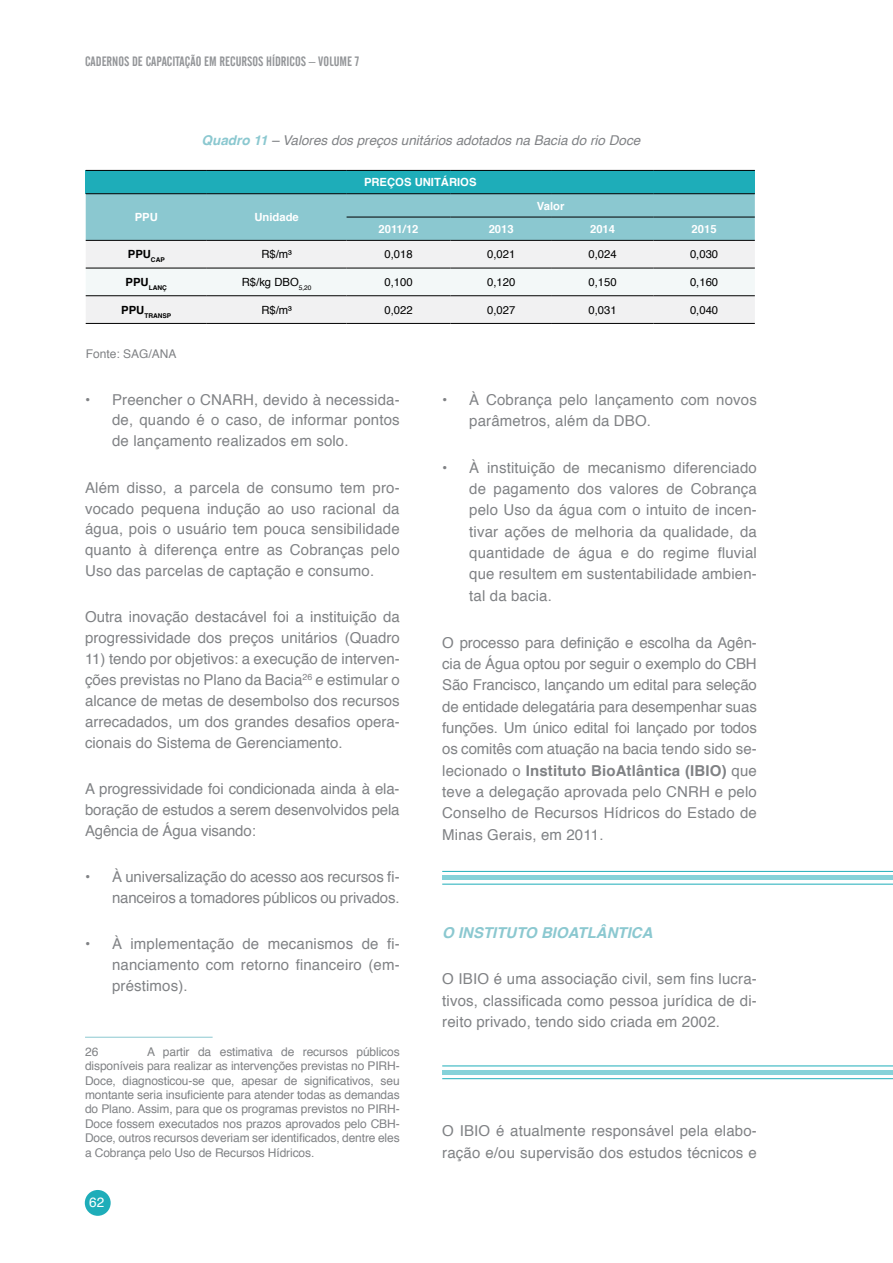
<style>
.page{position:relative;width:893px;height:1263px;background:#fff}
.page>*{position:absolute;margin:0;border:0;box-sizing:border-box;transform-origin:0 0}
.t1{font:15px/21.3px "Helvetica";letter-spacing:.01em;color:#808285;text-align:justify}
.t2{font:15px/20.9px "Helvetica";letter-spacing:-.01em;color:#808285;text-align:right}
.t3{font:italic 700 15px "Helvetica";color:#8bc8d0}
.t4{font:italic 13.5px "Helvetica";color:#808285}
.t5{font:13.5px "Cafeta";color:#939598}
.t6{font:13.5px "Helvetica";color:#fff}
.t7{font:12px/14.4px "Helvetica";letter-spacing:-.01em;color:#808285;text-align:justify}
.t8{font:11.25px "Helvetica";color:#000}
.t9{font:700 11.25px "Helvetica";color:#fff}
.t10{font:700 11.25px "Helvetica";color:#000}
.t11{font:700 6.6px "Helvetica";color:#000}
.s1{font-weight:700;color:#8bc8d0}
.s2{font-weight:700}
</style>
<div class="page">
<hr style="left:85px;top:1037px;width:128px;height:1px;background:#8bc8d0">
<div style="left:86px;top:170px;width:669px;height:24px;background:#1eadb9"></div>
<div style="left:86px;top:194px;width:669px;height:46px;background:#8bc8d0"></div>
<div style="left:86px;top:241px;width:669px;height:82px;background:#f1f1f2"></div>
<div style="left:86px;top:269px;width:669px;height:26px;background:#f3f8f8"></div>
<hr style="left:86px;top:170px;width:121px;height:1px;background:#000">
<hr style="left:207px;top:170px;width:140px;height:1px;background:#000">
<hr style="left:347px;top:170px;width:103px;height:1px;background:#000">
<hr style="left:450px;top:170px;width:102px;height:1px;background:#000">
<hr style="left:552px;top:170px;width:101px;height:1px;background:#000">
<hr style="left:653px;top:170px;width:102px;height:1px;background:#000">
<hr style="left:86px;top:193px;width:121px;height:1px;background:#000">
<hr style="left:207px;top:193px;width:140px;height:1px;background:#000">
<hr style="left:347px;top:193px;width:103px;height:1px;background:#000">
<hr style="left:450px;top:193px;width:102px;height:1px;background:#000">
<hr style="left:552px;top:193px;width:101px;height:1px;background:#000">
<hr style="left:653px;top:193px;width:102px;height:1px;background:#000">
<hr style="left:347px;top:217px;width:103px;height:1px;background:#000">
<hr style="left:450px;top:217px;width:102px;height:1px;background:#000">
<hr style="left:552px;top:217px;width:101px;height:1px;background:#000">
<hr style="left:653px;top:217px;width:102px;height:1px;background:#000">
<hr style="left:86px;top:240px;width:121px;height:1px;background:#000">
<hr style="left:207px;top:240px;width:140px;height:1px;background:#000">
<hr style="left:347px;top:240px;width:103px;height:1px;background:#000">
<hr style="left:450px;top:240px;width:102px;height:1px;background:#000">
<hr style="left:552px;top:240px;width:101px;height:1px;background:#000">
<hr style="left:653px;top:240px;width:102px;height:1px;background:#000">
<hr style="left:86px;top:268px;width:121px;height:1px;background:#000">
<hr style="left:207px;top:268px;width:140px;height:1px;background:#000">
<hr style="left:347px;top:268px;width:103px;height:1px;background:#000">
<hr style="left:450px;top:268px;width:102px;height:1px;background:#000">
<hr style="left:552px;top:268px;width:101px;height:1px;background:#000">
<hr style="left:653px;top:268px;width:102px;height:1px;background:#000">
<hr style="left:86px;top:295px;width:121px;height:1px;background:#000">
<hr style="left:207px;top:295px;width:140px;height:1px;background:#000">
<hr style="left:347px;top:295px;width:103px;height:1px;background:#000">
<hr style="left:450px;top:295px;width:102px;height:1px;background:#000">
<hr style="left:552px;top:295px;width:101px;height:1px;background:#000">
<hr style="left:653px;top:295px;width:102px;height:1px;background:#000">
<hr style="left:86px;top:323px;width:121px;height:1px;background:#000">
<hr style="left:207px;top:323px;width:140px;height:1px;background:#000">
<hr style="left:347px;top:323px;width:103px;height:1px;background:#000">
<hr style="left:450px;top:323px;width:102px;height:1px;background:#000">
<hr style="left:552px;top:323px;width:101px;height:1px;background:#000">
<hr style="left:653px;top:323px;width:102px;height:1px;background:#000">
<hr style="left:442px;top:884px;width:451px;height:1px;background:#1eadb9">
<hr style="left:442px;top:871px;width:451px;height:1px;background:#1eadb9">
<div style="left:442px;top:875px;width:451px;height:5px;background:#86d2d9"></div>
<hr style="left:442px;top:1078px;width:451px;height:1px;background:#1eadb9">
<hr style="left:442px;top:1065px;width:451px;height:1px;background:#1eadb9">
<hr style="left:442px;top:1070px;width:451px;height:4px;background:#86d2d9">
<div style="left:85px;top:1190px;width:26px;height:26px;background:#1eadb9;border-radius:50%"></div>
<p class="t5" style="left:85px;top:54px;width:275px">CADERNOS DE CAPACITAÇÃO EM RECURSOS HÍDRICOS – VOLUME 7</p>
<p class="t4" style="left:202px;top:130px;width:440px"><span class="s1">Quadro 11</span> – Valores dos preços unitários adotados na Bacia do rio Doce</p>
<p class="t9" style="left:364px;top:173px;width:114px">PREÇOS UNITÁRIOS</p>
<p class="t9" style="left:135px;top:208px;width:25px">PPU</p>
<p class="t9" style="left:254px;top:208px;width:46px">Unidade</p>
<p class="t9" style="left:537px;top:197px;width:29px">Valor</p>
<p class="t9" style="left:378px;top:220px;width:42px">2011/12</p>
<p class="t9" style="left:489px;top:220px;width:27px">2013</p>
<p class="t9" style="left:590px;top:220px;width:27px">2014</p>
<p class="t9" style="left:692px;top:220px;width:27px">2015</p>
<p class="t10" style="left:128px;top:245px;width:38px">PPU<sub>CAP</sub></p>
<p class="t8" style="left:261px;top:246px;width:32px">R$/m³</p>
<p class="t8" style="left:384px;top:246px;width:30px">0,018</p>
<p class="t8" style="left:487px;top:246px;width:30px">0,021</p>
<p class="t8" style="left:589px;top:246px;width:30px">0,024</p>
<p class="t8" style="left:690px;top:246px;width:30px">0,030</p>
<p class="t11" style="left:126px;top:282px;width:43px"><sup>PPU</sup>LANÇ</p>
<p class="t8" style="left:242px;top:273px;width:71px">R$/kg DBO<sub>5,20</sub></p>
<p class="t8" style="left:384px;top:273px;width:30px">0,100</p>
<p class="t8" style="left:487px;top:273px;width:30px">0,120</p>
<p class="t8" style="left:589px;top:273px;width:30px">0,150</p>
<p class="t8" style="left:690px;top:273px;width:30px">0,160</p>
<p class="t11" style="left:121px;top:310px;width:52px"><sup>PPU</sup>TRANSP</p>
<p class="t8" style="left:261px;top:301px;width:32px">R$/m³</p>
<p class="t8" style="left:384px;top:301px;width:30px">0,022</p>
<p class="t8" style="left:487px;top:301px;width:30px">0,027</p>
<p class="t8" style="left:589px;top:301px;width:30px">0,031</p>
<p class="t8" style="left:690px;top:301px;width:30px">0,040</p>
<p class="t7" style="left:86px;top:347px;width:92px">Fonte: SAG/ANA</p>
<p class="t1" style="left:469px;top:389px;width:289px;text-indent:-27px">• À Cobrança pelo lançamento com novos parâmetros, além da DBO.</p>
<p class="t1" style="left:469px;top:457px;width:289px;text-indent:-27px">• À instituição de mecanismo diferenciado de pagamento dos valores de Cobrança pelo Uso da água com o intuito de incen&shy;tivar ações de melhoria da qualidade, da quantidade de água e do regime fluvial que resultem em sustentabilidade ambien&shy;tal da bacia.</p>
<p class="t1" style="left:442px;top:632px;width:316px">O processo para definição e escolha da Agên&shy;cia de Água optou por seguir o exemplo do CBH São Francisco, lançando um edital para seleção de entidade delegatária para desempenhar suas funções. Um único edital foi lançado por todos os comitês com atuação na bacia tendo sido se&shy;lecionado o <span class="s2">Instituto BioAtlântica (IBIO)</span> que teve a delegação aprovada pelo CNRH e pelo Conselho de Recursos Hídricos do Estado de Minas Gerais, em 2011.</p>
<p class="t1" style="left:112px;top:389px;width:289px;line-height:20.9px;text-indent:-27px">• Preencher o CNARH, devido à necessida&shy;de, quando é o caso, de informar pontos de lançamento realizados em solo.</p>
<p class="t1" style="left:85px;top:477px;width:316px;line-height:20.9px">Além disso, a parcela de consumo tem pro&shy;vocado pequena indução ao uso racional da água, pois o usuário tem pouca sensibilidade quanto à diferença entre as Cobranças pelo Uso das parcelas de captação e consumo.</p>
<p class="t1" style="left:85px;top:607px;width:316px;line-height:20.9px">Outra inovação destacável foi a instituição da progressividade dos preços unitários (Quadro</p>
<p class="t1" style="left:85px;top:649px;width:316px;line-height:20.9px">11) tendo por objetivos: a execução de interven&shy;ções previstas no Plano da Bacia<sup>26</sup> e estimular o alcance de metas de desembolso dos recursos arrecadados, um dos grandes desafios opera&shy;cionais do Sistema de Gerenciamento.</p>
<p class="t1" style="left:85px;top:779px;width:316px;line-height:20.9px">A progressividade foi condicionada ainda à ela&shy;boração de estudos a serem desenvolvidos pela Agência de Água visando:</p>
<p class="t2" style="left:85px;top:867px;width:316px">• À universalização do acesso aos recursos fi&shy;nanceiros a tomadores públicos ou privados.</p>
<p class="t1" style="left:112px;top:934px;width:289px;line-height:20.9px;text-indent:-27px">• À implementação de mecanismos de fi&shy;nanciamento com retorno financeiro (em&shy;préstimos).</p>
<p class="t3" style="left:442px;top:920px;width:212px">O INSTITUTO BIOATLÂNTICA</p>
<p class="t1" style="left:442px;top:969px;width:316px">O IBIO é uma associação civil, sem fins lucra&shy;tivos, classificada como pessoa jurídica de di&shy;reito privado, tendo sido criada em 2002.</p>
<p class="t7" style="left:85px;top:1045px;width:316px;text-indent:62px">A partir da estimativa de recursos públicos disponíveis para realizar as intervenções previstas no PIRH-Doce, diagnosticou-se que, apesar de significativos, seu montante seria insuficiente para atender todas as demandas do Plano. Assim, para que os programas previstos no PIRH-Doce fossem executados nos prazos aprovados pelo CBH-Doce, outros recursos deveriam ser identificados, dentre eles a Cobrança pelo Uso de Recursos Hídricos.</p>
<p class="t7" style="left:85px;top:1045px;width:15px">26</p>
<p class="t6" style="left:89px;top:1192px;width:17px">62</p>
<p class="t1" style="left:442px;top:1121px;width:316px">O IBIO é atualmente responsável pela elabo&shy;ração e/ou supervisão dos estudos técnicos e</p>
</div>
